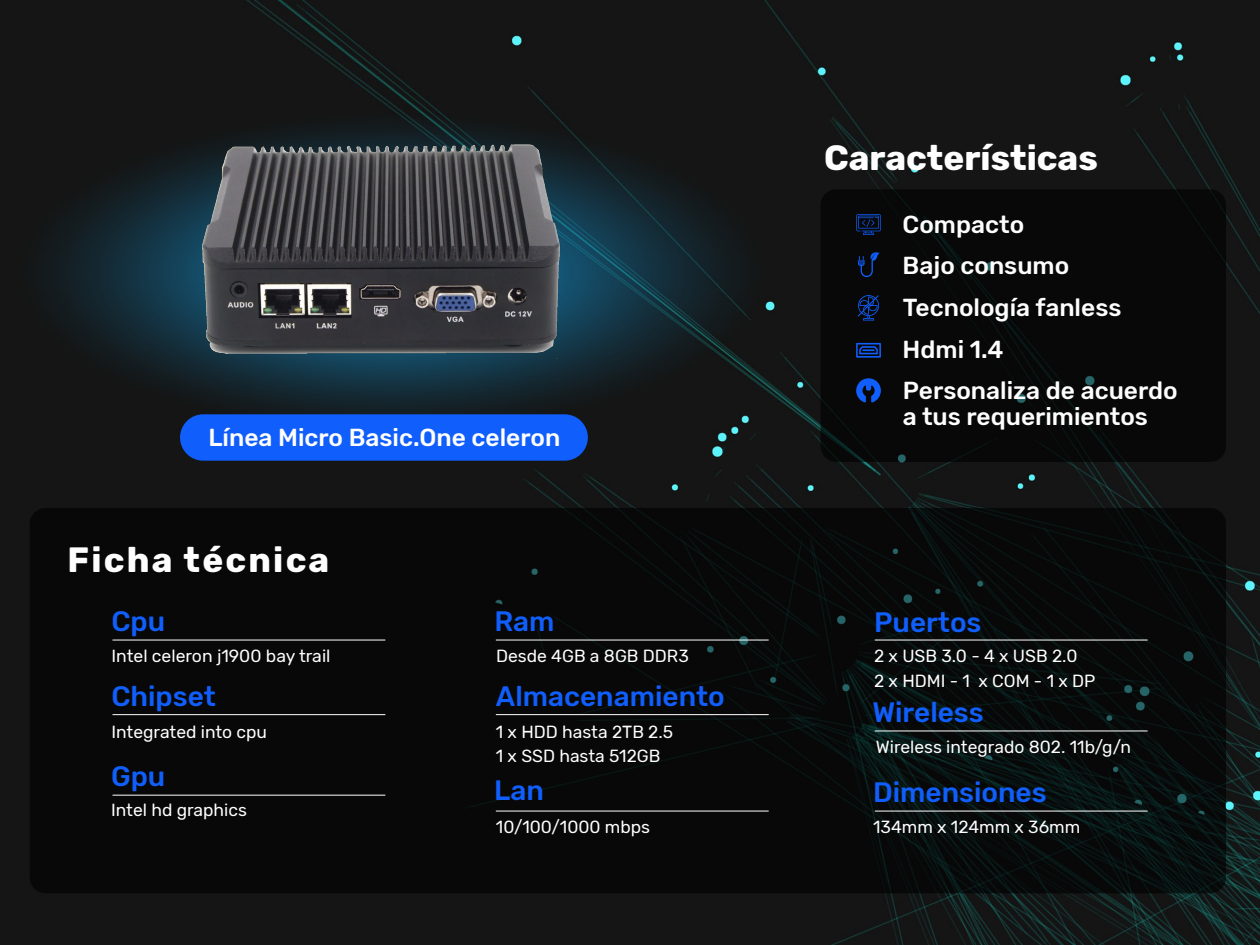
<style>
.page{position:relative;width:1260px;height:945px;background:#151515}
.page>*{position:absolute;margin:0;border:0;box-sizing:border-box;transform-origin:0 0}
.t1{font:700 35px "Rubik";color:#fefefe}
.t2{font:700 35px "Rubik";letter-spacing:.065em;color:#fefefe}
.t3{font:500 28px "Rubik";color:#105efb}
.t4{font:500 24.5px/41.6px "Rubik";color:#fefefe}
.t5{font:17.5px/24.5px "Rubik";color:#fff}
</style>
<div class="page">
<img style="left:0;top:95px;width:787px;height:357px">
<img style="left:183px;top:44px;width:402px;height:370px">
<div style="left:30px;top:508px;width:1196px;height:385px;background:#080808;border-radius:16px"></div>
<div style="left:821px;top:189px;width:405px;height:273px;background:#080808;border-radius:16px"></div>
<div style="left:180px;top:414px;width:408px;height:47px;background:#105efb"></div>
<svg style="left:857px;top:252px;width:23px;height:25px"></svg>
<svg style="left:856px;top:214px;width:25px;height:21px"></svg>
<svg style="left:857px;top:295px;width:22px;height:26px"></svg>
<svg style="left:856px;top:343px;width:25px;height:15px"></svg>
<hr style="left:112px;top:640px;width:273px;height:1px;background:#fff">
<hr style="left:113px;top:714px;width:272px;height:1px;background:#fff">
<hr style="left:113px;top:795px;width:272px;height:1px;background:#fff">
<hr style="left:875px;top:731px;width:273px;height:1px;background:#fff">
<hr style="left:496px;top:640px;width:273px;height:1px;background:#fff">
<hr style="left:496px;top:714px;width:273px;height:1px;background:#fff">
<hr style="left:496px;top:811px;width:273px;height:1px;background:#fff">
<hr style="left:875px;top:640px;width:273px;height:1px;background:#fff">
<hr style="left:875px;top:811px;width:273px;height:1px;background:#fff">
<svg style="left:856px;top:378px;width:25px;height:25px"></svg>
<h3 class="t4" style="left:208px;top:418px;width:353px">Línea Micro Basic.One celeron</h3>
<h1 class="t2" style="left:67px;top:540px;width:263px">Ficha técnica</h1>
<h2 class="t3" style="left:111px;top:605px;width:55px">Cpu</h2>
<p class="t5" style="left:111px;top:644px;width:221px">Intel celeron j1900 bay trail</p>
<h2 class="t3" style="left:111px;top:680px;width:106px">Chipset</h2>
<p class="t5" style="left:111px;top:720px;width:157px">Integrated into cpu</p>
<h2 class="t3" style="left:111px;top:761px;width:56px">Gpu</h2>
<p class="t5" style="left:111px;top:798px;width:137px">Intel hd graphics</p>
<h2 class="t3" style="left:494px;top:605px;width:62px">Ram</h2>
<p class="t5" style="left:496px;top:644px;width:194px">Desde 4GB a 8GB DDR3</p>
<h2 class="t3" style="left:496px;top:680px;width:230px">Almacenamiento</h2>
<p class="t5" style="left:496px;top:720px;width:179px">1 x HDD hasta 2TB 2.5<br>1 x SSD hasta 512GB</p>
<h2 class="t3" style="left:494px;top:774px;width:51px">Lan</h2>
<p class="t5" style="left:496px;top:816px;width:156px">10/100/1000 mbps</p>
<h1 class="t1" style="left:824px;top:138px;width:275px">Características</h1>
<h3 class="t4" style="left:903px;top:204px;width:277px">Compacto<br>Bajo consumo<br>Tecnología fanless<br>Hdmi 1.4<br>Personaliza de acuerdo</h3>
<h3 class="t4" style="left:903px;top:396px;width:247px">a tus requerimientos</h3>
<h2 class="t3" style="left:874px;top:607px;width:109px">Puertos</h2>
<p class="t5" style="left:874px;top:644px;width:223px">2 x USB 3.0 - 4 x USB 2.0<br>2 x HDMI - 1 x COM - 1 x DP</p>
<h2 class="t3" style="left:872px;top:696px;width:113px">Wireless</h2>
<p class="t5" style="left:876px;top:736px;width:257px">Wireless integrado 802. 11b/g/n</p>
<h2 class="t3" style="left:873px;top:776px;width:175px">Dimensiones</h2>
<p class="t5" style="left:873px;top:816px;width:209px">134mm x 124mm x 36mm</p>
</div>
